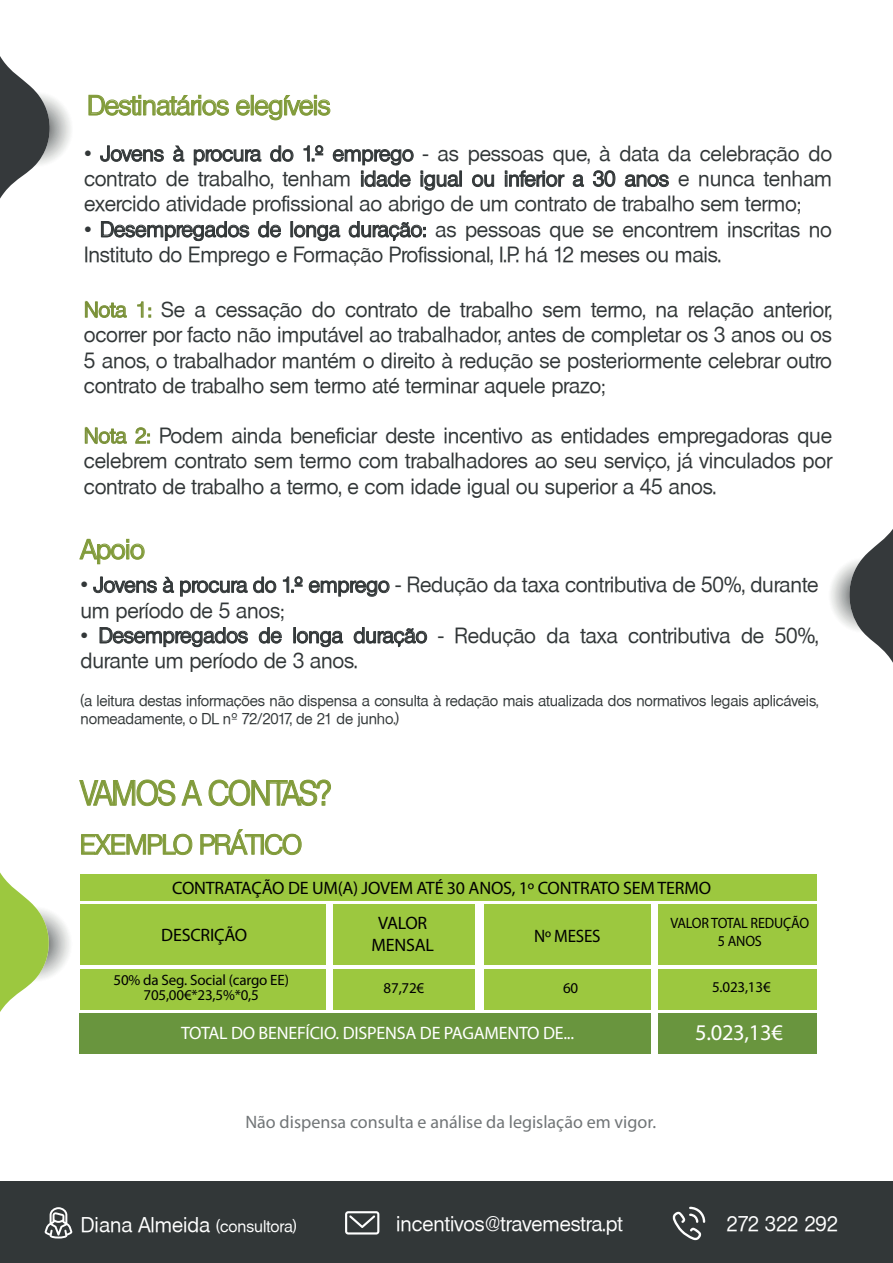
<style>
.page{position:relative;width:893px;height:1263px;background:#fff}
.page>*{position:absolute;margin:0;border:0;box-sizing:border-box;transform-origin:0 0}
.t1{font:34.05px "Basic Sans SF";letter-spacing:-.03em;color:#819b3a;scale:.9 1}
.t2{font:27px "Basic Sans SF";letter-spacing:-.03em;color:#819b3a}
.t3{font:22.5px "Myriad Pro";color:#fff}
.t4{font:21px/25.2px "Basic Sans SF";letter-spacing:-.01em;color:#323738;text-align:justify}
.t5{font:20.4px "Basic Sans SF";color:#fff}
.t6{font:18px/21.6px "Myriad Pro";letter-spacing:-.01em;color:#000001;text-align:center}
.t7{font:18px "Myriad Pro";color:#717577}
.t8{font:18px "Myriad Pro";letter-spacing:-.01em;color:#fff}
.t9{font:18px "Myriad Pro";letter-spacing:-.01em;color:#000001;scale:.94 1}
.t10{font:15px/18px "Basic Sans SF";letter-spacing:-.01em;color:#323738}
.t11{font:15px/15px "Myriad Pro";letter-spacing:-.01em;color:#000001;text-align:center}
.t12{font:15px/18px "Myriad Pro";letter-spacing:-.01em;color:#000001;text-align:center;scale:.94 1}
.s1{color:#7a9138}
.s2{font-size:16.05px}
</style>
<div class="page">
<div style="left:0;top:1181px;width:893px;height:82px;background:#323738"></div>
<svg style="left:673px;top:1207px;width:32px;height:33px"></svg>
<svg style="left:345px;top:1211px;width:34px;height:23px"></svg>
<svg style="left:45px;top:1207px;width:27px;height:31px"></svg>
<svg style="left:421px;top:171px;width:41px;height:20px"></svg>
<svg style="left:472px;top:174px;width:22px;height:13px"></svg>
<svg style="left:505px;top:170px;width:59px;height:17px"></svg>
<svg style="left:573px;top:174px;width:11px;height:13px"></svg>
<svg style="left:593px;top:170px;width:22px;height:17px"></svg>
<svg style="left:625px;top:174px;width:44px;height:13px"></svg>
<svg style="left:101px;top:221px;width:148px;height:20px"></svg>
<svg style="left:258px;top:221px;width:23px;height:16px"></svg>
<svg style="left:291px;top:221px;width:49px;height:20px"></svg>
<svg style="left:349px;top:221px;width:77px;height:20px"></svg>
<svg style="left:831px;top:529px;width:62px;height:134px"></svg>
<svg style="left:79px;top:538px;width:66px;height:26px"></svg>
<svg style="left:93px;top:577px;width:64px;height:16px"></svg>
<svg style="left:163px;top:577px;width:11px;height:16px"></svg>
<svg style="left:180px;top:577px;width:96px;height:19px"></svg>
<svg style="left:283px;top:576px;width:20px;height:17px"></svg>
<svg style="left:309px;top:580px;width:80px;height:17px"></svg>
<svg style="left:100px;top:627px;width:148px;height:20px"></svg>
<svg style="left:259px;top:627px;width:23px;height:16px"></svg>
<svg style="left:294px;top:627px;width:49px;height:20px"></svg>
<svg style="left:354px;top:627px;width:73px;height:20px"></svg>
<svg style="left:0;top:872px;width:91px;height:140px"></svg>
<svg style="left:79px;top:779px;width:252px;height:28px"></svg>
<svg style="left:0;top:56px;width:414px;height:143px"></svg>
<svg style="left:85px;top:301px;width:42px;height:17px"></svg>
<svg style="left:137px;top:302px;width:6px;height:15px"></svg>
<svg style="left:149px;top:308px;width:2px;height:9px"></svg>
<svg style="left:85px;top:427px;width:42px;height:17px"></svg>
<svg style="left:135px;top:427px;width:15px;height:17px"></svg>
<svg style="left:81px;top:833px;width:112px;height:23px"></svg>
<svg style="left:200px;top:829px;width:102px;height:26px"></svg>
<div style="left:80px;top:874px;width:737px;height:27px;background:#9cc83f"></div>
<div style="left:80px;top:904px;width:245px;height:60px;background:#9cc83f"></div>
<div style="left:333px;top:904px;width:142px;height:60px;background:#9cc83f"></div>
<div style="left:484px;top:904px;width:166px;height:60px;background:#9cc83f"></div>
<div style="left:658px;top:904px;width:159px;height:60px;background:#9cc83f"></div>
<div style="left:80px;top:969px;width:245px;height:40px;background:#9cc83f"></div>
<div style="left:333px;top:969px;width:142px;height:40px;background:#9cc83f"></div>
<div style="left:484px;top:969px;width:166px;height:40px;background:#9cc83f"></div>
<div style="left:658px;top:969px;width:159px;height:40px;background:#9cc83f"></div>
<div style="left:79px;top:1013px;width:571px;height:41px;background:#69953e"></div>
<div style="left:658px;top:1013px;width:159px;height:41px;background:#69953e"></div>
<p class="t2" style="left:87px;top:90px;width:245px">Destinatários elegíveis</p>
<p class="t4" style="left:84px;top:141px;width:750px">• Jovens à procura do 1.º emprego - as pessoas que, à data da celebração do contrato de trabalho, tenham idade igual ou inferior a 30 anos e nunca tenham exercido atividade profissional ao abrigo de um contrato de trabalho sem termo;</p>
<p class="t4" style="left:84px;top:217px;width:750px">• Desempregados de longa duração: as pessoas que se encontrem inscritas no<br>Instituto do Emprego e Formação Profissional, I.P. há 12 meses ou mais.</p>
<p class="t4" style="left:84px;top:297px;width:750px"><span class="s1">Nota 1:</span> Se a cessação do contrato de trabalho sem termo, na relação anterior, ocorrer por facto não imputável ao trabalhador, antes de completar os 3 anos ou os 5 anos, o trabalhador mantém o direito à redução se posteriormente celebrar outro contrato de trabalho sem termo até terminar aquele prazo;</p>
<p class="t4" style="left:84px;top:423px;width:750px"><span class="s1">Nota 2:</span> Podem ainda beneficiar deste incentivo as entidades empregadoras que celebrem contrato sem termo com trabalhadores ao seu serviço, já vinculados por contrato de trabalho a termo, e com idade igual ou superior a 45 anos.</p>
<p class="t2" style="left:81px;top:534px;width:66px">Apoio</p>
<p class="t4" style="left:81px;top:572px;width:740px">• Jovens à procura do 1.º emprego - Redução da taxa contributiva de 50%, durante um período de 5 anos;</p>
<p class="t4" style="left:81px;top:623px;width:740px">• Desempregados de longa duração - Redução da taxa contributiva de 50%, durante um período de 3 anos.</p>
<p class="t10" style="left:81px;top:691px;width:739px">(a leitura destas informações não dispensa a consulta à redação mais atualizada dos normativos legais aplicáveis, nomeadamente, o DL nº 72/2017, de 21 de junho.)</p>
<h1 class="t1" style="left:81px;top:774px;width:280px">VAMOS A CONTAS?</h1>
<p class="t2" style="left:80px;top:830px;width:224px">EXEMPLO PRÁTICO</p>
<p class="t6" style="left:172px;top:877px;width:540px">CONTRATAÇÃO DE UM(A) JOVEM ATÉ 30 ANOS, 1º CONTRATO SEM TERMO</p>
<p class="t6" style="left:161px;top:924px;width:88px">DESCRIÇÃO</p>
<p class="t9" style="left:534px;top:924px;width:72px">Nº MESES</p>
<p class="t12" style="left:670px;top:914px;width:149px">VALOR TOTAL REDUÇÃO<br>5 ANOS</p>
<p class="t6" style="left:371px;top:912px;width:64px">VALOR<br>MENSAL</p>
<p class="t11" style="left:384px;top:980px;width:42px">87,72€</p>
<p class="t8" style="left:181px;top:1022px;width:395px">TOTAL DO BENEFÍCIO. DISPENSA DE PAGAMENTO DE...</p>
<p class="t3" style="left:695px;top:1018px;width:89px">5.023,13€</p>
<p class="t11" style="left:113px;top:972px;width:177px">50% da Seg. Social (cargo EE)<br>705,00€*23,5%*0,5</p>
<p class="t11" style="left:563px;top:980px;width:17px">60</p>
<p class="t11" style="left:712px;top:979px;width:60px">5.023,13€</p>
<p class="t7" style="left:245px;top:1111px;width:412px">Não dispensa consulta e análise da legislação em vigor.</p>
<p class="t5" style="left:81px;top:1214px;width:217px">Diana Almeida <span class="s2">(consultora)</span></p>
<p class="t5" style="left:396px;top:1213px;width:228px">incentivos@travemestra.pt</p>
<p class="t5" style="left:727px;top:1212px;width:113px">272 322 292</p>
</div>
